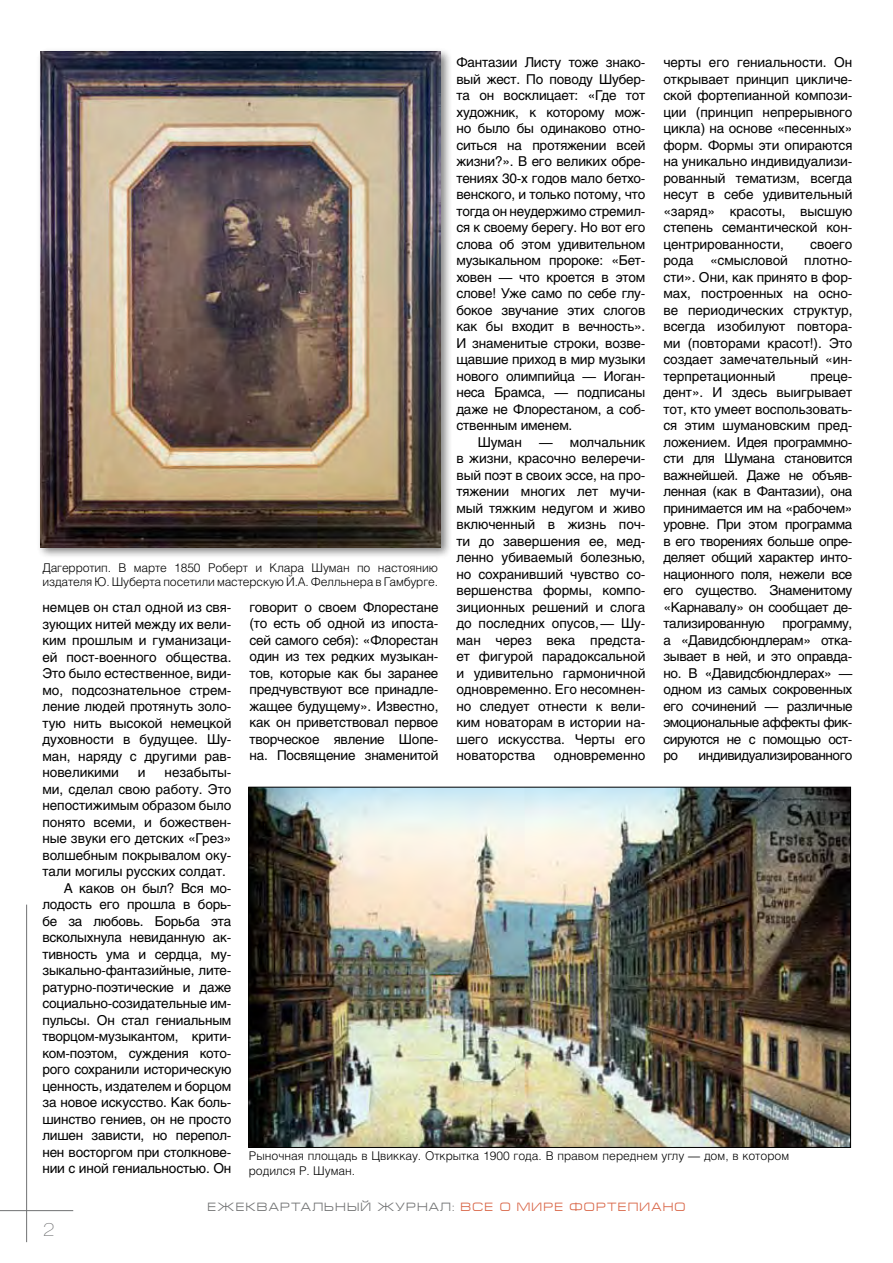
<style>
.page{position:relative;width:893px;height:1263px;background:#fff}
.page>*{position:absolute;margin:0;border:0;box-sizing:border-box;transform-origin:0 0}
.t1{font:18px "Helios Ext Thin C";color:#707172}
.t2{font:13.5px/16.5px "Helios C";letter-spacing:-.015em;color:#000;text-align:justify}
.t3{font:13.5px "Helios C";letter-spacing:-.035em;color:#000}
.t4{font:12px/14.4px "Helios Light C";letter-spacing:-.01em;color:#000}
.t5{font:12px "Europe Ext";letter-spacing:.1em;color:#707172}
.s1{color:#d86344}
</style>
<div class="page">
<hr style="left:0;top:1210px;width:73px;height:1px;background:#707172">
<hr style="left:26px;top:905px;width:1px;height:337px;background:#707172">
<img style="left:251px;top:789px;width:598px;height:357px">
<div style="left:37px;top:47px;width:415px;height:512px;background:#000;opacity:.5"></div>
<img style="left:40px;top:51px;width:400px;height:496px">
<p class="t2" style="left:663px;top:54px;width:191px">черты его гениальности. Он открывает принцип цикличе&shy;ской фортепианной компози&shy;ции (принцип непрерывного цикла) на основе «песенных» форм. Формы эти опираются на уникально индивидуализи&shy;рованный тематизм, всегда несут в себе удивительный «заряд» красоты, высшую степень семантической кон&shy;центрированности,</p>
<p class="t2" style="left:456px;top:54px;width:190px">Фантазии Листу тоже знако-</p>
<p class="t2" style="left:456px;top:71px;width:190px">вый жест. По поводу Шубер-</p>
<p class="t2" style="left:456px;top:87px;width:190px">та он восклицает: «Где тот</p>
<p class="t2" style="left:456px;top:104px;width:191px">художник, к которому мож-</p>
<p class="t2" style="left:456px;top:120px;width:190px">но было бы одинаково отно-</p>
<p class="t2" style="left:456px;top:137px;width:191px">ситься на протяжении всей</p>
<p class="t2" style="left:456px;top:153px;width:190px">жизни?». В его великих обре-</p>
<p class="t2" style="left:456px;top:170px;width:191px">тениях 30‑х годов мало бетхо-</p>
<p class="t2" style="left:456px;top:186px;width:190px">венского, и только потому, что</p>
<p class="t2" style="left:456px;top:203px;width:190px">тогда он неудержимо стремил-</p>
<p class="t2" style="left:456px;top:219px;width:190px">ся к своему берегу. Но вот его</p>
<p class="t2" style="left:456px;top:236px;width:190px">слова об этом удивительном</p>
<p class="t2" style="left:456px;top:252px;width:190px">музыкальном пророке: «Бет-</p>
<p class="t2" style="left:456px;top:269px;width:190px">ховен — что кроется в этом</p>
<p class="t2" style="left:456px;top:285px;width:190px">слове! Уже само по себе глу-</p>
<p class="t2" style="left:456px;top:302px;width:190px">бокое звучание этих слогов</p>
<p class="t2" style="left:456px;top:318px;width:190px">как бы входит в вечность».</p>
<p class="t2" style="left:456px;top:335px;width:190px">И знаменитые строки, возве-</p>
<p class="t2" style="left:456px;top:351px;width:191px">щавшие приход в мир музыки</p>
<p class="t2" style="left:456px;top:368px;width:191px">нового олимпийца — Иоган-</p>
<p class="t2" style="left:456px;top:384px;width:191px">неса Брамса, — подписаны</p>
<p class="t2" style="left:456px;top:401px;width:190px">даже не Флорестаном, а соб-</p>
<p class="t2" style="left:456px;top:417px;width:118px">ственным именем.</p>
<p class="t2" style="left:478px;top:434px;width:46px">Шуман</p>
<p class="t2" style="left:663px;top:236px;width:191px;text-indent:147px">своего рода «смысловой плотно&shy;сти». Они, как принято в фор&shy;мах, построенных на осно&shy;ве периодических структур, всегда изобилуют повтора&shy;ми (повторами красот!). Это создает замечательный «ин&shy;терпретационный</p>
<p class="t2" style="left:663px;top:368px;width:191px;text-indent:147px">преце&shy;дент». И здесь выигрывает тот, кто умеет воспользовать&shy;ся этим шумановским пред&shy;ложением. Идея программно&shy;сти для Шумана становится важнейшей. Даже не объяв&shy;ленная (как в Фантазии), она принимается им на «рабочем» уровне. При этом программа в его творениях больше опре&shy;деляет общий характер инто&shy;национного поля, нежели все его существо. Знаменитому «Карнавалу» он сообщает де&shy;тализированную</p>
<p class="t2" style="left:456px;top:434px;width:191px;text-indent:83px">— молчальник в жизни, красочно велеречи&shy;вый поэт в своих эссе, на про&shy;тяжении многих лет мучи&shy;мый тяжким недугом и живо включенный в жизнь поч&shy;ти до завершения ее, мед&shy;ленно убиваемый болезнью, но сохранивший чувство со&shy;вершенства формы, компо&shy;зиционных решений и слога до последних опусов,— Шу&shy;ман через века предста&shy;ет фигурой парадоксальной и удивительно гармоничной одновременно. Его несомнен&shy;но следует отнести к вели&shy;ким новаторам в истории на&shy;шего искусства. Черты его новаторства</p>
<p class="t4" style="left:43px;top:560px;width:397px">Дагерротип. В марте 1850 Роберт и Клара Шуман по настоянию издателя Ю. Шуберта посетили мастерскую Й.А. Фелльнера в Гамбурге.</p>
<p class="t2" style="left:249px;top:599px;width:191px">говорит о своем Флорестане (то есть об одной из ипоста&shy;сей самого себя): «Флорестан один из тех редких музыкан&shy;тов, которые как бы заранее предчувствуют все принадле&shy;жащее будущему». Известно, как он приветствовал первое творческое явление Шопе&shy;на. Посвящение знаменитой</p>
<p class="t2" style="left:42px;top:599px;width:191px">немцев он стал одной из свя&shy;зующих нитей между их вели&shy;ким прошлым и гуманизаци&shy;ей пост-военного общества.<br>Это было естественное, види&shy;мо, подсознательное стрем&shy;ление людей протянуть золо&shy;тую нить высокой немецкой духовности в будущее. Шу&shy;ман, наряду с другими рав&shy;новеликими</p>
<p class="t2" style="left:663px;top:615px;width:191px;text-indent:119px">программу, а «Давидсбюндлерам» отка&shy;зывает в ней, и это оправда&shy;но. В «Давидсбюндлерах» — одном из самых сокровенных его сочинений — различные эмоциональные аффекты фик&shy;сируются не с помощью ост&shy;ро</p>
<p class="t3" style="left:699px;top:747px;width:155px">индивидуализированного</p>
<p class="t2" style="left:554px;top:747px;width:93px">одновременно</p>
<p class="t2" style="left:138px;top:764px;width:9px">и</p>
<p class="t2" style="left:165px;top:764px;width:68px">незабыты-</p>
<p class="t2" style="left:42px;top:780px;width:191px">ми, сделал свою работу. Это</p>
<p class="t2" style="left:42px;top:797px;width:190px">непостижимым образом было</p>
<p class="t2" style="left:42px;top:813px;width:190px">понято всеми, и божествен-</p>
<p class="t2" style="left:42px;top:830px;width:190px">ные звуки его детских «Грез»</p>
<p class="t2" style="left:42px;top:846px;width:190px">волшебным покрывалом оку-</p>
<p class="t2" style="left:42px;top:863px;width:185px">тали могилы русских солдат.</p>
<p class="t2" style="left:64px;top:879px;width:169px">А каков он был? Вся мо-</p>
<p class="t2" style="left:42px;top:896px;width:191px">лодость его прошла в борь-</p>
<p class="t2" style="left:42px;top:912px;width:190px">бе за любовь. Борьба эта</p>
<p class="t2" style="left:42px;top:929px;width:190px">всколыхнула невиданную ак-</p>
<p class="t2" style="left:42px;top:945px;width:191px">тивность ума и сердца, му-</p>
<p class="t2" style="left:42px;top:962px;width:190px">зыкально-фантазийные, лите-</p>
<p class="t2" style="left:42px;top:978px;width:191px">ратурно-поэтические и даже</p>
<p class="t2" style="left:42px;top:995px;width:190px">социально-созидательные им-</p>
<p class="t2" style="left:42px;top:1011px;width:191px">пульсы. Он стал гениальным</p>
<p class="t2" style="left:42px;top:1028px;width:190px">творцом-музыкантом, крити-</p>
<p class="t2" style="left:42px;top:1044px;width:190px">ком-поэтом, суждения кото-</p>
<p class="t2" style="left:42px;top:1061px;width:190px">рого сохранили историческую</p>
<p class="t2" style="left:42px;top:1077px;width:191px">ценность, издателем и борцом</p>
<p class="t2" style="left:42px;top:1094px;width:190px">за новое искусство. Как боль-</p>
<p class="t2" style="left:42px;top:1110px;width:191px">шинство гениев, он не просто</p>
<p class="t2" style="left:42px;top:1127px;width:190px">лишен зависти, но перепол-</p>
<p class="t2" style="left:42px;top:1143px;width:190px">нен восторгом при столкнове-</p>
<p class="t2" style="left:42px;top:1160px;width:191px">нии с иной гениальностью. Он</p>
<p class="t4" style="left:249px;top:1148px;width:542px">Рыночная площадь в Цвиккау. Открытка 1900 года. В правом переднем углу — дом, в котором родился Р. Шуман.</p>
<h1 class="t1" style="left:43px;top:1217px;width:13px">2</h1>
<p class="t5" style="left:208px;top:1200px;width:479px">ЕЖЕКВАРТАЛЬНЫЙ ЖУРНАЛ: <span class="s1">ВСЕ О МИРЕ ФОРТЕПИАНО</span></p>
</div>
